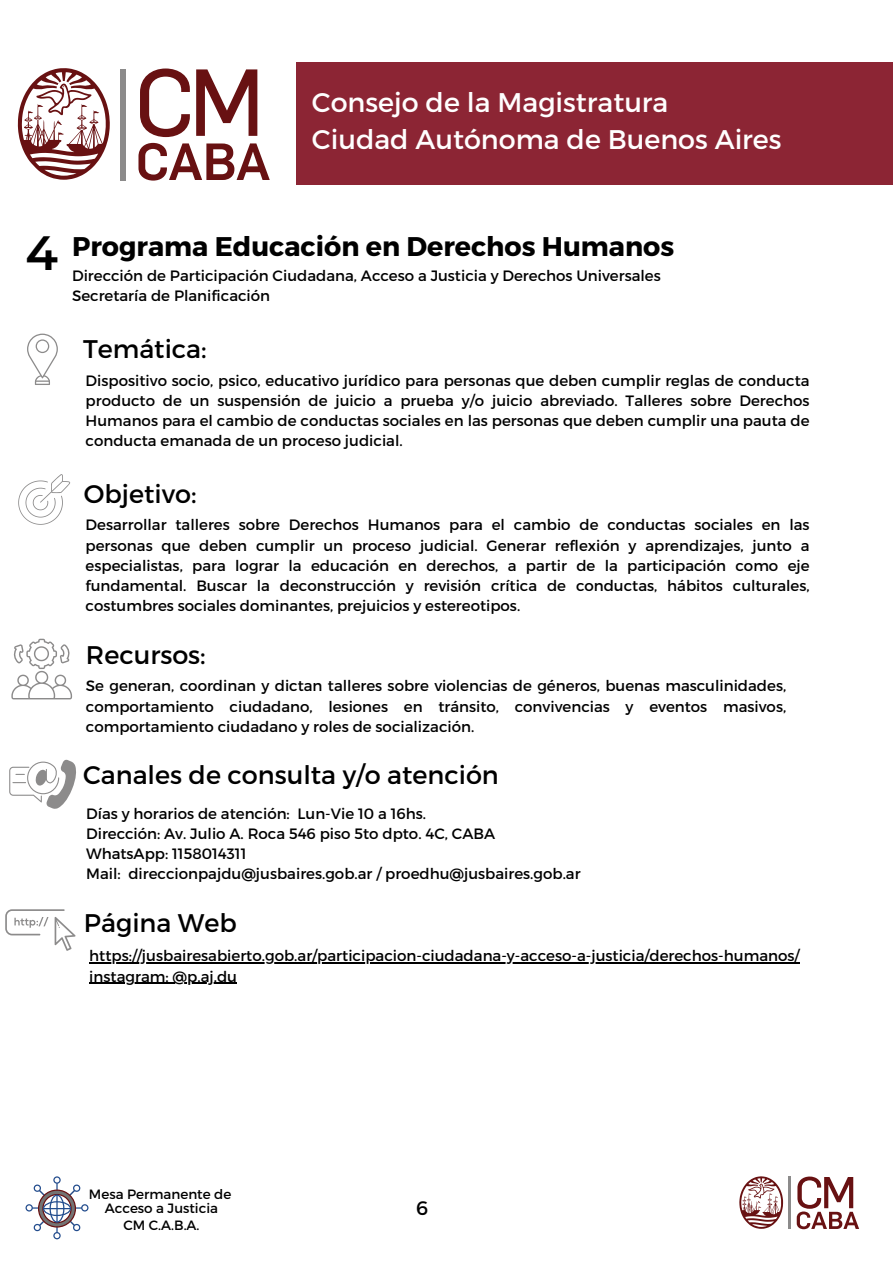
<style>
.page{position:relative;width:893px;height:1264px;background:#fff}
.page>*{position:absolute;margin:0;border:0;box-sizing:border-box;transform-origin:0 0}
.t1{font:600 48px "Montserrat";color:#000}
.t2{font:27px "Montserrat";color:#fffefe}
.t3{font:700 27px "Montserrat";color:#000}
.t4{font:25.5px "Montserrat";color:#000}
.t5{font:19.5px "Montserrat";color:#000}
.t6{font:15px/20.2px "Montserrat";color:#000;text-align:justify}
.t7{font:13.5px "Montserrat";color:#000}
</style>
<div class="page">
<svg style="left:18px;top:474px;width:52px;height:51px"></svg>
<svg style="left:27px;top:333px;width:31px;height:52px"></svg>
<div style="left:53px;top:1176px;width:8px;height:7px;border:1px solid #224c8d;border-radius:50%"></div>
<div style="left:53px;top:1231px;width:8px;height:8px;border:1px solid #224c8d;border-radius:50%"></div>
<svg style="left:26px;top:1183px;width:62px;height:55px"></svg>
<div style="left:50px;top:1194px;width:14px;height:28px;border:1px solid #224c8d;border-radius:50%"></div>
<div style="left:43px;top:1201px;width:28px;height:14px;border:1px solid #224c8d;border-radius:50%"></div>
<hr style="left:56px;top:1195px;width:2px;height:26px;background:#224c8d">
<hr style="left:44px;top:1207px;width:26px;height:2px;background:#224c8d">
<svg style="left:796px;top:1176px;width:63px;height:53px"></svg>
<svg style="left:739px;top:1176px;width:44px;height:52px"></svg>
<hr style="left:788px;top:1176px;width:2px;height:53px;background:#8c8b8b">
<svg style="left:11px;top:638px;width:61px;height:61px"></svg>
<svg style="left:9px;top:759px;width:67px;height:50px"></svg>
<svg style="left:5px;top:909px;width:71px;height:41px"></svg>
<hr style="left:89px;top:962px;width:710px;height:1px;background:#000">
<hr style="left:89px;top:982px;width:148px;height:1px;background:#000">
<div style="left:296px;top:62px;width:596px;height:123px;background:#8c2534"></div>
<svg style="left:140px;top:68px;width:50px;height:69px"></svg>
<svg style="left:196px;top:69px;width:61px;height:67px"></svg>
<svg style="left:138px;top:143px;width:132px;height:38px"></svg>
<svg style="left:18px;top:68px;width:92px;height:112px"></svg>
<div style="left:120px;top:69px;width:6px;height:111px;background:#8c8b8b"></div>
<p class="t2" style="left:312px;top:85px;width:358px">Consejo de la Magistratura</p>
<p class="t2" style="left:312px;top:122px;width:471px">Ciudad Autónoma de Buenos Aires</p>
<p class="t1" style="left:26px;top:223px;width:34px">4</p>
<p class="t3" style="left:72px;top:229px;width:603px">Programa Educación en Derechos Humanos</p>
<p class="t6" style="left:72px;top:265px;width:590px">Dirección de Participación Ciudadana, Acceso a Justicia y Derechos Universales</p>
<p class="t6" style="left:72px;top:285px;width:199px">Secretaría de Planificación</p>
<p class="t4" style="left:83px;top:332px;width:125px">Temática:</p>
<p class="t6" style="left:86px;top:369px;width:725px">Dispositivo socio, psico, educativo jurídico para personas que deben cumplir reglas de conducta producto de un suspensión de juicio a prueba y/o juicio abreviado. Talleres sobre Derechos Humanos para el cambio de conductas sociales en las personas que deben cumplir una pauta de conducta emanada de un proceso judicial.</p>
<p class="t4" style="left:84px;top:477px;width:114px">Objetivo:</p>
<p class="t6" style="left:86px;top:514px;width:725px">Desarrollar talleres sobre Derechos Humanos para el cambio de conductas sociales en las personas que deben cumplir un proceso judicial. Generar reflexión y aprendizajes, junto a especialistas, para lograr la educación en derechos, a partir de la participación como eje fundamental. Buscar la deconstrucción y revisión crítica de conductas, hábitos culturales, costumbres sociales dominantes, prejuicios y estereotipos.</p>
<p class="t4" style="left:86px;top:638px;width:121px">Recursos:</p>
<p class="t6" style="left:86px;top:675px;width:701px">Se generan, coordinan y dictan talleres sobre violencias de géneros, buenas masculinidades, comportamiento ciudadano, lesiones en tránsito, convivencias y eventos masivos, comportamiento ciudadano y roles de socialización.</p>
<p class="t4" style="left:83px;top:758px;width:417px">Canales de consulta y/o atención</p>
<p class="t6" style="left:86px;top:802px;width:341px">Días y horarios de atención: Lun-Vie 10 a 16hs.</p>
<p class="t6" style="left:86px;top:822px;width:410px">Dirección: Av. Julio A. Roca 546 piso 5to dpto. 4C, CABA</p>
<p class="t6" style="left:86px;top:842px;width:162px">WhatsApp: 1158014311</p>
<p class="t6" style="left:86px;top:863px;width:496px">Mail: direccionpajdu@jusbaires.gob.ar / proedhu@jusbaires.gob.ar</p>
<p class="t4" style="left:84px;top:905px;width:154px">Página Web</p>
<p class="t6" style="left:89px;top:945px;width:711px">https://jusbairesabierto.gob.ar/participacion-ciudadana-y-acceso-a-justicia/derechos-humanos/</p>
<p class="t6" style="left:89px;top:965px;width:149px">instagram: @p.aj.du</p>
<p class="t7" style="left:89px;top:1184px;width:144px">Mesa Permanente de</p>
<p class="t7" style="left:105px;top:1199px;width:115px">Acceso a Justicia</p>
<p class="t7" style="left:123px;top:1216px;width:77px">CM C.A.B.A.</p>
<p class="t5" style="left:416px;top:1195px;width:13px">6</p>
</div>
